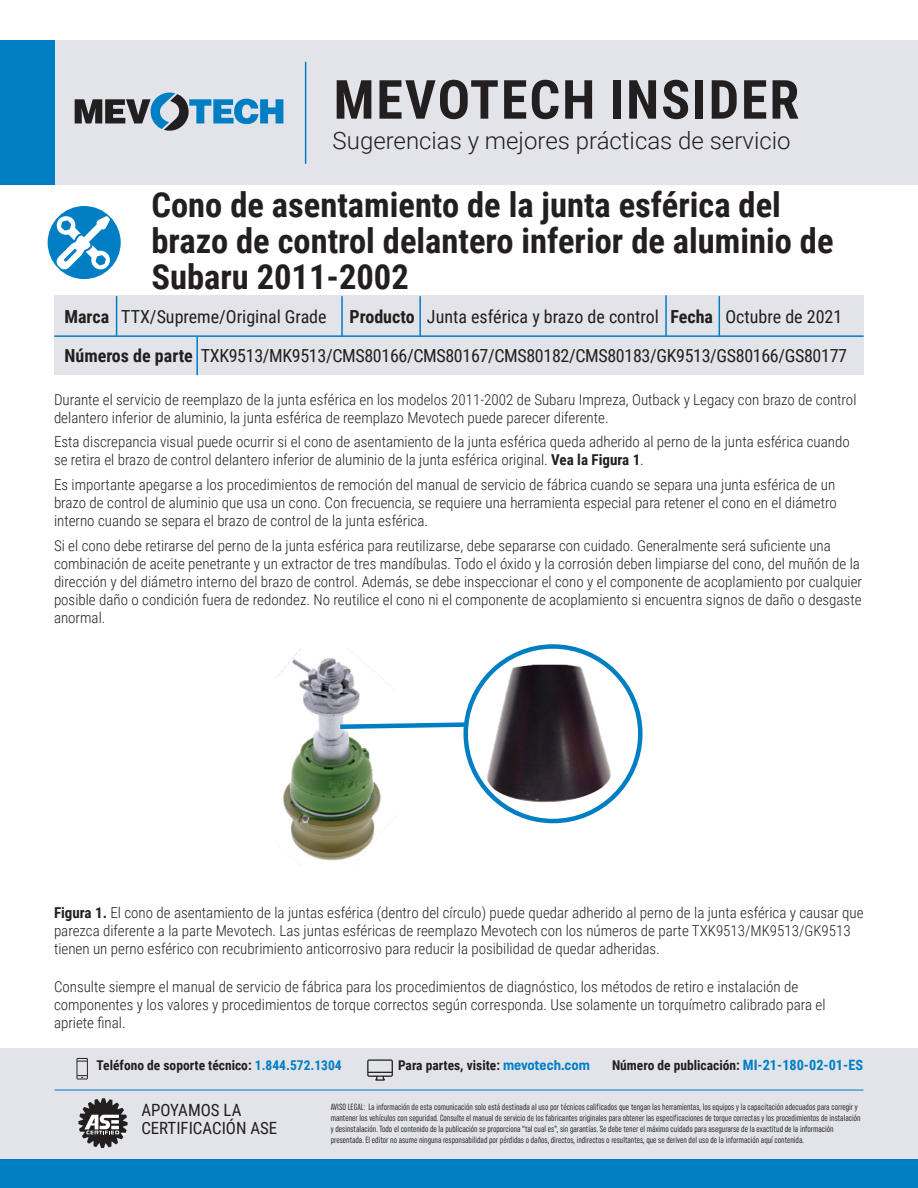
<style>
.page{position:relative;width:918px;height:1188px;background:#fff}
.page>*{position:absolute;margin:0;border:0;box-sizing:border-box;transform-origin:0 0}
.t1{font:700 54px "Roboto Condensed";letter-spacing:.035em;color:#231f20}
.t2{font:700 34.5px/36px "Roboto Condensed";color:#231f20}
.t3{font:300 24px "Roboto";color:#231f20}
.t4{font:18px "Roboto Condensed";letter-spacing:-.02em;color:#231f20}
.t5{font:18px "Roboto Condensed";color:#231f20}
.t6{font:16.8px/18px "Roboto Condensed";color:#231f20}
.Basic_Body{font:300 15px/18px "Roboto Condensed";color:#231f20}
.t7{font:700 13.5px "Roboto Condensed";color:#231f20}
.t8{font:extra-condensed 9px/10.8px "Uniform";color:#231f20}
.s1{font-weight:700}
.s2{color:#007ec4}
.s3{font-family:"Uniform Condensed";font-size:14.25px;color:#007ec4}
.s4{font-size:14.25px;color:#007ec4}
</style>
<div class="page">
<div style="left:54px;top:296px;width:810px;height:79px;background:#e2e4e9"></div>
<hr style="left:341px;top:297px;width:2px;height:39px;background:#007ec4">
<hr style="left:665px;top:296px;width:2px;height:39px;background:#007ec4">
<hr style="left:419px;top:297px;width:2px;height:39px;background:#007ec4">
<hr style="left:719px;top:297px;width:1px;height:39px;background:#007ec4">
<hr style="left:116px;top:297px;width:1px;height:39px;background:#007ec4">
<hr style="left:55px;top:335px;width:808px;height:2px;background:#007ec4">
<hr style="left:196px;top:337px;width:2px;height:38px;background:#007ec4">
<div style="left:0;top:1049px;width:918px;height:139px;background:#e2e4e9"></div>
<div style="left:0;top:1160px;width:918px;height:28px;background:#007ec4"></div>
<svg style="left:78px;top:1098px;width:50px;height:50px"></svg>
<svg style="left:76px;top:1058px;width:12px;height:21px"></svg>
<svg style="left:367px;top:1059px;width:26px;height:22px"></svg>
<hr style="left:55px;top:1090px;width:808px;height:1px;background:#007ec4">
<div style="left:45px;top:40px;width:873px;height:145px;background:#e2e4e9"></div>
<div style="left:0;top:40px;width:54px;height:145px;background:#007ec4"></div>
<svg style="left:75px;top:93px;width:208px;height:38px"></svg>
<hr style="left:305px;top:62px;width:1px;height:101px;background:#007ec4">
<div style="left:48px;top:206px;width:73px;height:73px;background:#007ec4;border-radius:50%"></div>
<svg style="left:56px;top:215px;width:54px;height:54px"></svg>
<img style="left:275px;top:648px;width:121px;height:214px">
<img style="left:475px;top:658px;width:141px;height:152px">
<div style="left:464px;top:644px;width:179px;height:179px;border:4px solid #007ec4;border-radius:50%"></div>
<svg style="left:336px;top:720px;width:134px;height:11px"></svg>
<p class="t1" style="left:334px;top:62px;width:467px">MEVOTECH INSIDER</p>
<p class="t3" style="left:333px;top:123px;width:460px">Sugerencias y mejores prácticas de servicio</p>
<p class="t2" style="left:151px;top:186px;width:684px">Cono de asentamiento de la junta esférica del brazo de control delantero inferior de aluminio de<br>Subaru 2011-2002</p>
<p class="t5" style="left:64px;top:304px;width:264px"><span class="s1">Marca</span> TTX/Supreme/Original Grade</p>
<p class="t5" style="left:350px;top:304px;width:494px"><span class="s1">Producto</span> Junta esférica y brazo de control <span class="s1">Fecha</span> Octubre de 2021</p>
<p class="t4" style="left:64px;top:343px;width:784px"><span class="s1">Números de parte</span> TXK9513/MK9513/CMS80166/CMS80167/CMS80182/CMS80183/GK9513/GS80166/GS80177</p>
<p class="Basic_Body" style="left:54px;top:390px;width:804px">Durante el servicio de reemplazo de la junta esférica en los modelos 2011-2002 de Subaru Impreza, Outback y Legacy con brazo de control delantero inferior de aluminio, la junta esférica de reemplazo Mevotech puede parecer diferente.</p>
<p class="Basic_Body" style="left:54px;top:432px;width:797px">Esta discrepancia visual puede ocurrir si el cono de asentamiento de la junta esférica queda adherido al perno de la junta esférica cuando se retira el brazo de control delantero inferior de aluminio de la junta esférica original. <span class="s1">Vea la Figura 1</span>.</p>
<p class="Basic_Body" style="left:54px;top:475px;width:784px;text-align:justify">Es importante apegarse a los procedimientos de remoción del manual de servicio de fábrica cuando se separa una junta esférica de un brazo de control de aluminio que usa un cono. Con frecuencia, se requiere una herramienta especial para retener el cono en el diámetro interno cuando se separa el brazo de control de la junta esférica.</p>
<p class="Basic_Body" style="left:54px;top:536px;width:810px">Si el cono debe retirarse del perno de la junta esférica para reutilizarse, debe separarse con cuidado. Generalmente será suficiente una combinación de aceite penetrante y un extractor de tres mandíbulas. Todo el óxido y la corrosión deben limpiarse del cono, del muñón de la dirección y del diámetro interno del brazo de control. Además, se debe inspeccionar el cono y el componente de acoplamiento por cualquier posible daño o condición fuera de redondez. No reutilice el cono ni el componente de acoplamiento si encuentra signos de daño o desgaste anormal.</p>
<p class="Basic_Body" style="left:54px;top:903px;width:811px"><span class="s1">Figura 1.</span> El cono de asentamiento de la juntas esférica (dentro del círculo) puede quedar adherido al perno de la junta esférica y causar que parezca diferente a la parte Mevotech. Las juntas esféricas de reemplazo Mevotech con los números de parte TXK9513/MK9513/GK9513 tienen un perno esférico con recubrimiento anticorrosivo para reducir la posibilidad de quedar adheridas.</p>
<p class="Basic_Body" style="left:54px;top:977px;width:773px">Consulte siempre el manual de servicio de fábrica para los procedimientos de diagnóstico, los métodos de retiro e instalación de componentes y los valores y procedimientos de torque correctos según corresponda. Use solamente un torquímetro calibrado para el apriete final.</p>
<p class="t7" style="left:97px;top:1055px;width:247px">Teléfono de soporte técnico: <span class="s2">1.844.572.1304</span></p>
<p class="t7" style="left:398px;top:1055px;width:193px">Para partes, visite: <span class="s3">mevotech.com</span></p>
<p class="t7" style="left:612px;top:1055px;width:252px">Número de publicación: <span class="s4">MI-21-180-02-01-ES</span></p>
<p class="t6" style="left:141px;top:1101px;width:137px">APOYAMOS LA<br>CERTIFICACIÓN ASE</p>
<p class="t8" style="left:331px;top:1102px;width:531px">AVISO LEGAL: La información de esta comunicación solo está destinada al uso por técnicos calificados que tengan las herramientas, los equipos y la capacitación adecuados para corregir y mantener los vehículos con seguridad. Consulte el manual de servicio de los fabricantes originales para obtener las especificaciones de torque correctas y los procedimientos de instalación y desinstalación. Todo el contenido de la publicación se proporciona “tal cual es”, sin garantías. Se debe tener el máximo cuidado para asegurarse de la exactitud de la información presentada. El editor no asume ninguna responsabilidad por pérdidas o daños, directos, indirectos o resultantes, que se deriven del uso de la información aquí contenida.</p>
</div>
